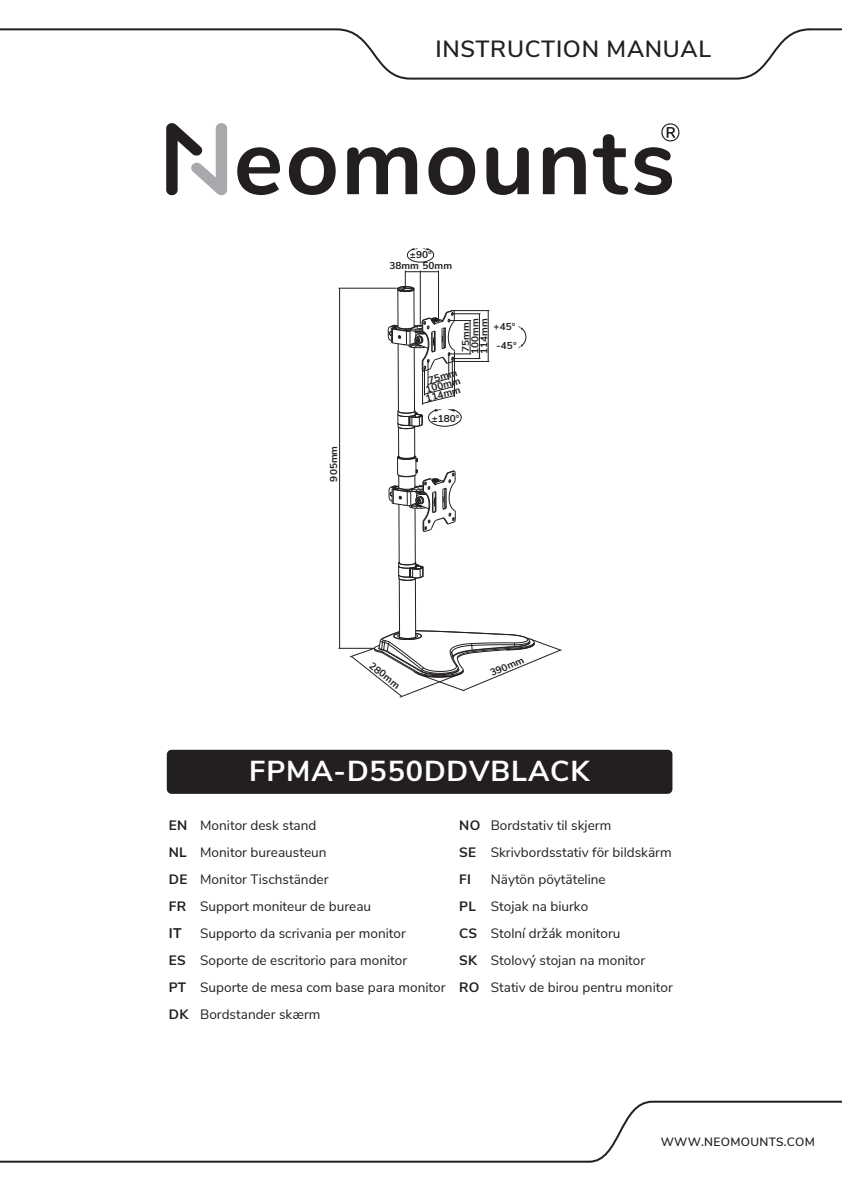
<style>
.page{position:relative;width:842px;height:1191px;background:#fff}
.page>*{position:absolute;margin:0;border:0;box-sizing:border-box;transform-origin:0 0}
.t1{font:700 28.8px "Nunito Sans";letter-spacing:.03em;color:#fff}
.t2{font:600 23.4px "Nunito Sans";letter-spacing:.03em;color:#231f20}
.t3{font:700 14px "Nunito Sans";color:#231f20}
.t4{font:13.6px/27px "Nunito Sans";color:#231f20}
.t5{font:700 13.6px/27px "Nunito Sans";letter-spacing:.03em;color:#231f20}
.t6{font:600 12px "Nunito Sans";letter-spacing:.03em;color:#231f20}
.t7{font:700 10px/9px "Nunito Sans";letter-spacing:.005em;color:#231f20}
</style>
<div class="page">
<div style="left:168px;top:750px;width:504px;height:43px;background:#231f20;border-radius:4px"></div>
<div style="left:167px;top:750px;width:505px;height:44px;border:1px solid #231f20;border-radius:4px"></div>
<svg style="left:634px;top:147px;width:38px;height:48px"></svg>
<svg style="left:661px;top:123px;width:18px;height:18px"></svg>
<svg style="left:166px;top:123px;width:61px;height:72px"></svg>
<svg style="left:347px;top:147px;width:70px;height:47px"></svg>
<svg style="left:289px;top:147px;width:47px;height:48px"></svg>
<svg style="left:428px;top:147px;width:47px;height:48px"></svg>
<svg style="left:593px;top:134px;width:35px;height:61px"></svg>
<svg style="left:543px;top:147px;width:43px;height:47px"></svg>
<svg style="left:486px;top:147px;width:43px;height:48px"></svg>
<svg style="left:237px;top:147px;width:43px;height:48px"></svg>
<hr style="left:399px;top:504px;width:1px;height:59px;background:#231f20">
<hr style="left:399px;top:579px;width:1px;height:58px;background:#231f20">
<hr style="left:398px;top:427px;width:1px;height:30px;background:#231f20">
<hr style="left:397px;top:289px;width:1px;height:38px;background:#231f20">
<hr style="left:415px;top:508px;width:1px;height:55px;background:#231f20">
<hr style="left:415px;top:579px;width:1px;height:58px;background:#231f20">
<hr style="left:414px;top:427px;width:1px;height:30px;background:#231f20">
<hr style="left:414px;top:289px;width:1px;height:38px;background:#231f20">
<svg style="left:398px;top:561px;width:26px;height:20px"></svg>
<hr style="left:453px;top:310px;width:36px;height:1px;background:#231f20">
<hr style="left:454px;top:361px;width:35px;height:1px;background:#231f20">
<hr style="left:488px;top:310px;width:1px;height:51px;background:#231f20">
<hr style="left:338px;top:288px;width:67px;height:1px;background:#231f20">
<hr style="left:338px;top:648px;width:36px;height:1px;background:#231f20">
<hr style="left:339px;top:288px;width:1px;height:360px;background:#231f20">
<svg style="left:349px;top:630px;width:213px;height:68px"></svg>
<hr style="left:420px;top:270px;width:1px;height:54px;background:#231f20">
<hr style="left:438px;top:270px;width:1px;height:52px;background:#231f20">
<svg style="left:397px;top:270px;width:18px;height:22px"></svg>
<hr style="left:405px;top:271px;width:33px;height:1px;background:#231f20">
<svg style="left:518px;top:326px;width:8px;height:22px"></svg>
<svg style="left:407px;top:248px;width:28px;height:15px"></svg>
<svg style="left:388px;top:309px;width:92px;height:120px"></svg>
<svg style="left:388px;top:455px;width:68px;height:77px"></svg>
<svg style="left:0;top:1100px;width:842px;height:63px"></svg>
<svg style="left:0;top:28px;width:842px;height:52px"></svg>
<h2 class="t2" style="left:435px;top:32px;width:277px">INSTRUCTION MANUAL</h2>
<p class="t7" style="left:329px;top:481px;width:37px;rotate:-90deg">905mm</p>
<p class="t7" style="left:410px;top:249px;width:23px">±90°</p>
<p class="t7" style="left:389px;top:261px;width:64px">38mm 50mm</p>
<p class="t7" style="left:461px;top:354px;width:37px;rotate:-90deg">75mm<br>100mm<br>114mm</p>
<p class="t7" style="left:494px;top:321px;width:23px">+45°</p>
<p class="t7" style="left:496px;top:340px;width:22px">-45°</p>
<p class="t7" style="left:427px;top:375px;width:31px;rotate:-16deg">75mm</p>
<p class="t7" style="left:422px;top:385px;width:39px;rotate:-15deg">100mm<br>114mm</p>
<p class="t7" style="left:432px;top:413px;width:29px">±180°</p>
<p class="t7" style="left:374px;top:660px;width:37px;rotate:38deg">280mm</p>
<p class="t7" style="left:489px;top:668px;width:37px;rotate:-22deg">390mm</p>
<h1 class="t1" style="left:249px;top:750px;width:342px">FPMA-D550DDVBLACK</h1>
<p class="t5" style="left:169px;top:810px;width:20px;text-align:justify">EN NL DE FR</p>
<p class="t3" style="left:169px;top:922px;width:14px">IT</p>
<p class="t5" style="left:169px;top:945px;width:21px">ES<br>PT<br>DK</p>
<p class="t4" style="left:200px;top:810px;width:247px">Monitor desk stand<br>Monitor bureausteun<br>Monitor Tischständer<br>Support moniteur de bureau<br>Supporto da scrivania per monitor<br>Soporte de escritorio para monitor<br>Suporte de mesa com base para monitor<br>Bordstander skærm</p>
<p class="t5" style="left:459px;top:810px;width:23px">NO<br>SE<br>FI<br>PL<br>CS<br>SK<br>RO</p>
<p class="t4" style="left:491px;top:810px;width:184px">Bordstativ til skjerm<br>Skrivbordsstativ för bildskärm<br>Näytön pöytäteline<br>Stojak na biurko<br>Stolní držák monitoru<br>Stolový stojan na monitor<br>Stativ de birou pentru monitor</p>
<p class="t6" style="left:661px;top:1133px;width:156px">WWW.NEOMOUNTS.COM</p>
</div>
